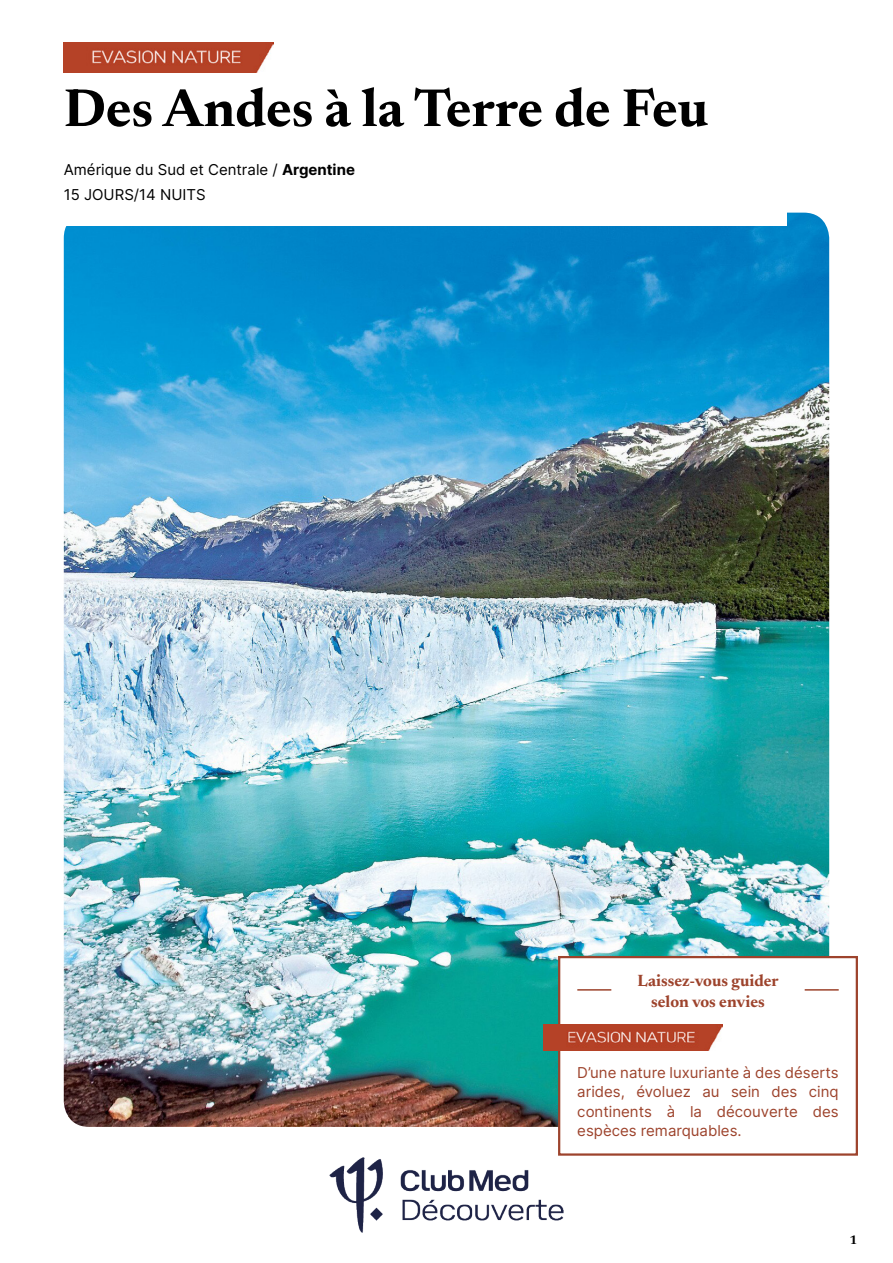
<style>
.page{position:relative;width:893px;height:1263px;background:#fff}
.page>*{position:absolute;margin:0;border:0;box-sizing:border-box;transform-origin:0 0}
.t1{font:700 54px "Newsreader 24 pt";color:#000}
.t2{font:700 16.5px/21px "Newsreader 24 pt";color:#9d432c;text-align:center}
.t3{font:15px/19.5px "Inter";color:#9d432c;text-align:justify}
.t4{font:15px/25.2px "Inter";color:#000}
.t5{font:700 12.6px "Newsreader 24 pt";color:#000}
.s1{font-weight:700}
</style>
<div class="page">
<img style="left:64px;top:213px;width:765px;height:914px">
<div style="left:0;top:0;width:787px;height:225px;background:#fff"></div>
<div style="left:559px;top:957px;width:298px;height:197px;background:#fff"></div>
<hr style="left:577px;top:989px;width:262px;height:2px;background:#9d432c">
<div style="left:611px;top:986px;width:194px;height:6px;background:#fff"></div>
<div style="left:558px;top:956px;width:300px;height:200px;border:2px solid #9d432c"></div>
<img style="left:543px;top:1025px;width:180px;height:25px">
<img style="left:64px;top:43px;width:209px;height:29px">
<img style="left:329px;top:1157px;width:235px;height:75px">
<h1 class="t1" style="left:64px;top:70px;width:646px">Des Andes à la Terre de Feu</h1>
<p class="t4" style="left:64px;top:156px;width:293px">Amérique du Sud et Centrale / <span class="s1">Argentine<br></span>15 JOURS/14 NUITS</p>
<p class="t2" style="left:638px;top:969px;width:143px">Laissez-vous guider selon vos envies</p>
<p class="t3" style="left:577px;top:1062px;width:263px">D’une nature luxuriante à des déserts arides, évoluez au sein des cinq continents à la découverte des espèces remarquables.</p>
<p class="t5" style="left:849px;top:1230px;width:9px">1</p>
</div>
